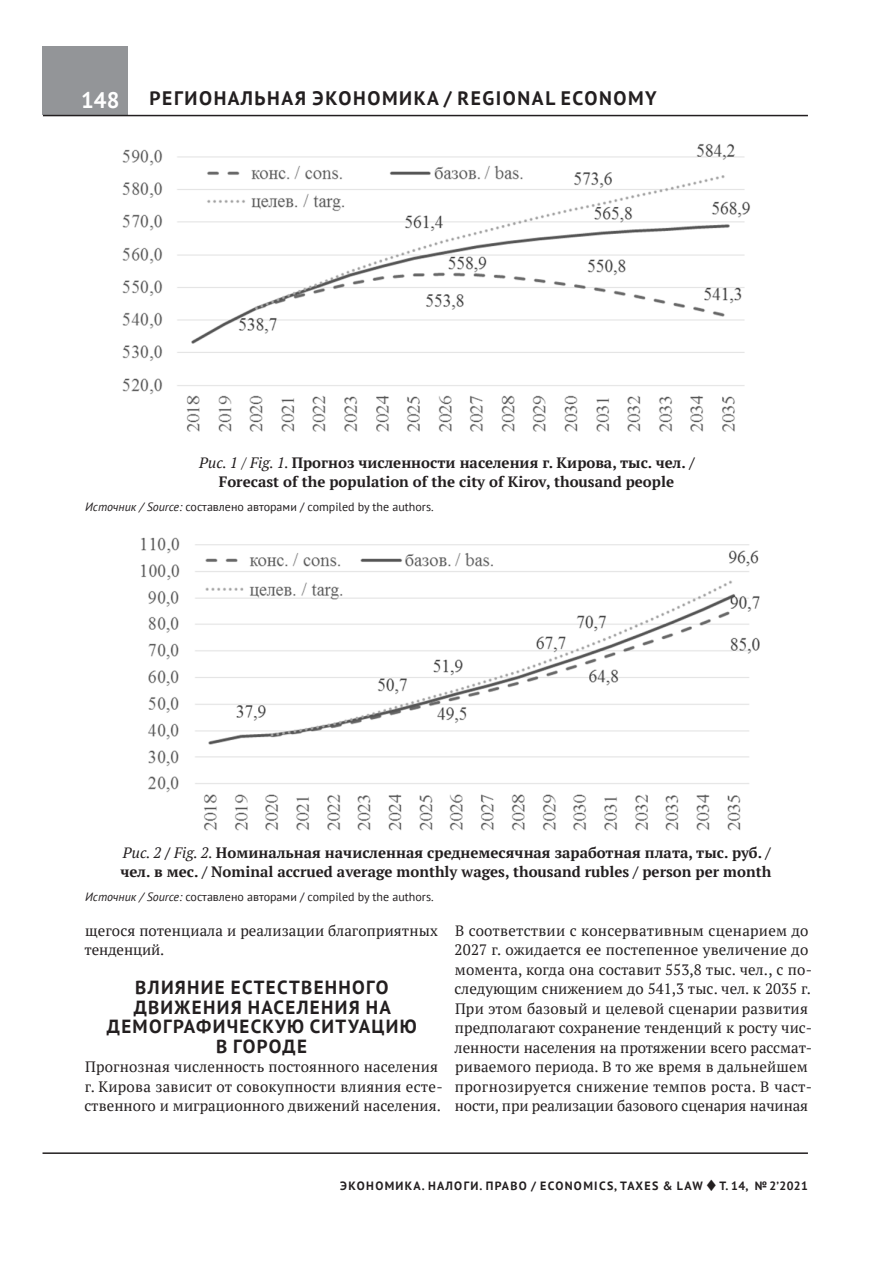
<style>
.page{position:relative;width:893px;height:1263px;background:#fff}
.page>*{position:absolute;margin:0;border:0;box-sizing:border-box;transform-origin:0 0}
.t1{font:700 22.5px "PT Sans";color:#fff}
.t2{font:700 19.5px "PT Sans";letter-spacing:.08em;color:#231f20}
.t3{font:700 18.9px/19.5px "PT Sans";letter-spacing:.07em;color:#231f20;text-align:center}
.t4{font:15px/19.5px "PT Serif";letter-spacing:.005em;color:#231f20}
.t5{font:700 15px/19.5px "PT Serif";color:#231f20;text-align:center}
.t6{font:12px "PT Sans";color:#231f20}
.t7{font:700 12px "PT Sans";letter-spacing:.11em;color:#231f20}
.s1{font-weight:400;font-style:italic}
.s2{font-style:italic}
</style>
<div class="page">
<div style="left:43px;top:47px;width:85px;height:68px;background:#939598"></div>
<hr style="left:43px;top:115px;width:765px;height:1px;background:#231f20">
<hr style="left:43px;top:1152px;width:765px;height:2px;background:#231f20">
<img style="left:122px;top:144px;width:628px;height:288px">
<img style="left:141px;top:537px;width:619px;height:294px">
<h1 class="t1" style="left:81px;top:85px;width:40px">148</h1>
<h2 class="t2" style="left:150px;top:86px;width:359px">РЕГИОНАЛЬНАЯ ЭКОНОМИКА / REGIONAL</h2>
<h2 class="t2" style="left:561px;top:86px;width:27px">ECONOM</h2>
<h2 class="t2" style="left:645px;top:86px;width:13px">Y</h2>
<p class="t5" style="left:199px;top:452px;width:497px"><span class="s1">Рис. 1 / Fig. 1.</span> Прогноз численности населения г. Кирова, тыс. чел. /<br>Forecast of the population of the city of Kirov, thousand people</p>
<p class="t6" style="left:85px;top:499px;width:350px"><span class="s2">Источник / Source:</span> составлено авторами / compiled by the authors.</p>
<p class="t5" style="left:120px;top:842px;width:652px;text-align:left"><span class="s1">Рис. 2</span> / <span class="s1">Fig. 2.</span> Номинальная начисленная среднемесячная заработная плата, тыс. руб. / чел. в мес. / Nominal accrued average monthly wages, thousand rubles / person per month</p>
<p class="t6" style="left:85px;top:889px;width:350px"><span class="s2">Источник / Source:</span> составлено авторами / compiled by the authors.</p>
<p class="t4" style="left:85px;top:920px;width:355px">щегося потенциала и реализации благоприятных тенденций.</p>
<p class="t3" style="left:107px;top:977px;width:311px">ВЛИЯНИЕ ЕСТЕСТВЕННОГО<br>ДВИЖЕНИЯ НАСЕЛЕНИЯ НА<br>ДЕМОГРАФИЧЕСКУЮ СИТУАЦИЮ<br>В ГОРОДЕ</p>
<p class="t4" style="left:85px;top:1057px;width:360px">Прогнозная численность постоянного населения г. Кирова зависит от совокупности влияния есте&shy;ственного и миграционного движений населения.</p>
<p class="t4" style="left:454px;top:920px;width:359px">В соответствии с консервативным сценарием до 2027 г. ожидается ее постепенное увеличение до момента, когда она составит 553,8 тыс. чел., с по&shy;следующим снижением до 541,3 тыс. чел. к 2035 г.<br>При этом базовый и целевой сценарии развития предполагают сохранение тенденций к росту чис&shy;ленности населения на протяжении всего рассмат&shy;риваемого периода. В то же время в дальнейшем прогнозируется снижение темпов роста. В част&shy;ности, при реализации базового сценария начиная</p>
<p class="t7" style="left:340px;top:1178px;width:469px">ЭКОНОМИКА. НАЛОГИ. ПРАВО / ECONOMICS, TAXES &amp; LAW ◆ Т. 14, №2’2021</p>
</div>
